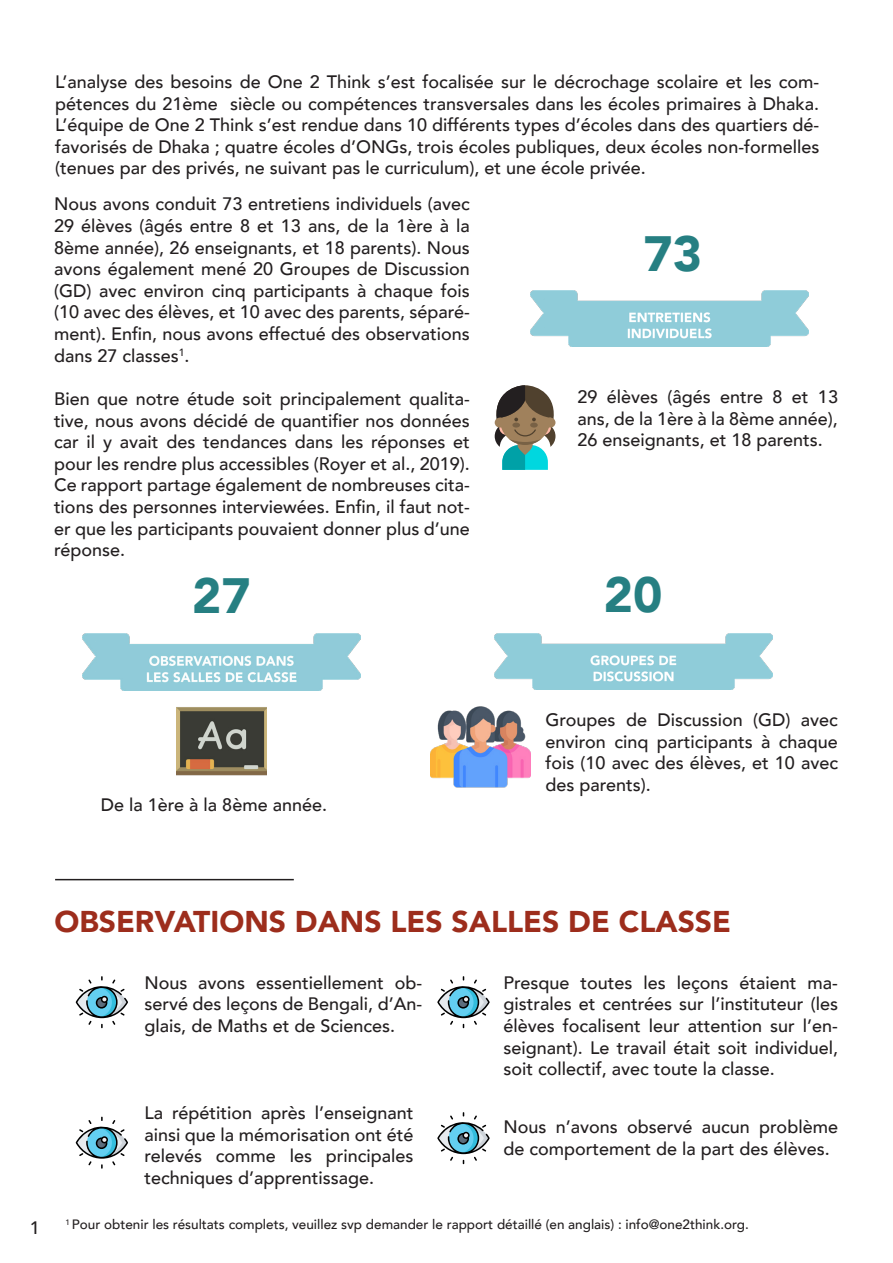
<style>
.page{position:relative;width:893px;height:1263px;background:#fff}
.page>*{position:absolute;margin:0;border:0;box-sizing:border-box;transform-origin:0 0}
.t1{font:900 49.5px "Avenir";color:#267f82}
.t2{font:900 30px "Avenir";color:#9d2d1c}
.Body{font:500 18px/21.6px "Avenir";color:#231f20;text-align:justify}
.Note{font:500 13.5px "Avenir";color:#231f20}
.Note-2{font:500 7.8px "Avenir";color:#231f20}
</style>
<div class="page">
<img style="left:177px;top:707px;width:90px;height:69px">
<img style="left:83px;top:633px;width:278px;height:57px">
<img style="left:430px;top:706px;width:100px;height:82px">
<img style="left:495px;top:633px;width:277px;height:57px">
<svg style="left:495px;top:385px;width:60px;height:85px"></svg>
<div style="left:495px;top:418px;width:10px;height:10px;background:#a0815c;border-radius:50%"></div>
<div style="left:545px;top:418px;width:10px;height:10px;background:#a0815c;border-radius:50%"></div>
<img style="left:531px;top:290px;width:278px;height:57px">
<hr style="left:55px;top:879px;width:239px;height:1px;background:#231f20">
<svg style="left:437px;top:976px;width:53px;height:52px"></svg>
<svg style="left:437px;top:1112px;width:53px;height:52px"></svg>
<svg style="left:76px;top:976px;width:52px;height:52px"></svg>
<svg style="left:76px;top:1117px;width:52px;height:52px"></svg>
<p class="Body" style="left:55px;top:70px;width:766px">L’analyse des besoins de One 2 Think s’est focalisée sur le décrochage scolaire et les com&shy;pétences du 21ème siècle ou compétences transversales dans les écoles primaires à Dhaka.<br>L’équipe de One 2 Think s’est rendue dans 10 différents types d’écoles dans des quartiers dé&shy;favorisés de Dhaka ; quatre écoles d’ONGs, trois écoles publiques, deux écoles non-formelles (tenues par des privés, ne suivant pas le curriculum), et une école privée.</p>
<p class="Body" style="left:54px;top:192px;width:417px">Nous avons conduit 73 entretiens individuels (avec 29 élèves (âgés entre 8 et 13 ans, de la 1ère à la 8ème année), 26 enseignants, et 18 parents). Nous avons également mené 20 Groupes de Discussion (GD) avec environ cinq participants à chaque fois (10 avec des élèves, et 10 avec des parents, séparé&shy;ment). Enfin, nous avons effectué des observations dans 27 classes<sup>1</sup>.</p>
<p class="Body" style="left:54px;top:387px;width:417px">Bien que notre étude soit principalement qualita&shy;tive, nous avons décidé de quantifier nos données car il y avait des tendances dans les réponses et pour les rendre plus accessibles (Royer et al., 2019).<br>Ce rapport partage également de nombreuses cita&shy;tions des personnes interviewées. Enfin, il faut not&shy;er que les participants pouvaient donner plus d’une réponse.</p>
<p class="t1" style="left:192px;top:554px;width:60px">27</p>
<p class="Body" style="left:101px;top:793px;width:228px">De la 1ère à la 8ème année.</p>
<p class="t1" style="left:643px;top:211px;width:60px">73</p>
<p class="Body" style="left:577px;top:385px;width:262px">29 élèves (âgés entre 8 et 13 ans, de la 1ère à la 8ème année), 26 enseignants, et 18 parents.</p>
<p class="t1" style="left:604px;top:552px;width:60px">20</p>
<p class="Body" style="left:546px;top:708px;width:294px">Groupes de Discussion (GD) avec environ cinq participants à chaque fois (10 avec des élèves, et 10 avec des parents).</p>
<p class="t2" style="left:54px;top:896px;width:678px">OBSERVATIONS DANS LES SALLES DE CLASSE</p>
<p class="Body" style="left:144px;top:971px;width:279px">Nous avons essentiellement ob&shy;servé des leçons de Bengali, d’An&shy;glais, de Maths et de Sciences.</p>
<p class="Body" style="left:503px;top:971px;width:336px">Presque toutes les leçons étaient ma&shy;gistrales et centrées sur l’instituteur (les élèves focalisent leur attention sur l’en&shy;seignant). Le travail était soit individuel, soit collectif, avec toute la classe.</p>
<p class="Body" style="left:144px;top:1101px;width:271px">La répétition après l’enseignant ainsi que la mémorisation ont été relevés comme les principales techniques d’apprentissage.</p>
<p class="Body" style="left:503px;top:1115px;width:336px">Nous n’avons observé aucun problème de comportement de la part des élèves.</p>
<p class="Body" style="left:30px;top:1215px;width:12px">1</p>
<p class="Note" style="left:72px;top:1213px;width:678px">Pour obtenir les résultats complets, veuillez svp demander le rapport détaillé (en anglais) : info@one2think.org.</p>
<p class="Note-2" style="left:65px;top:1215px;width:6px">1</p>
</div>
